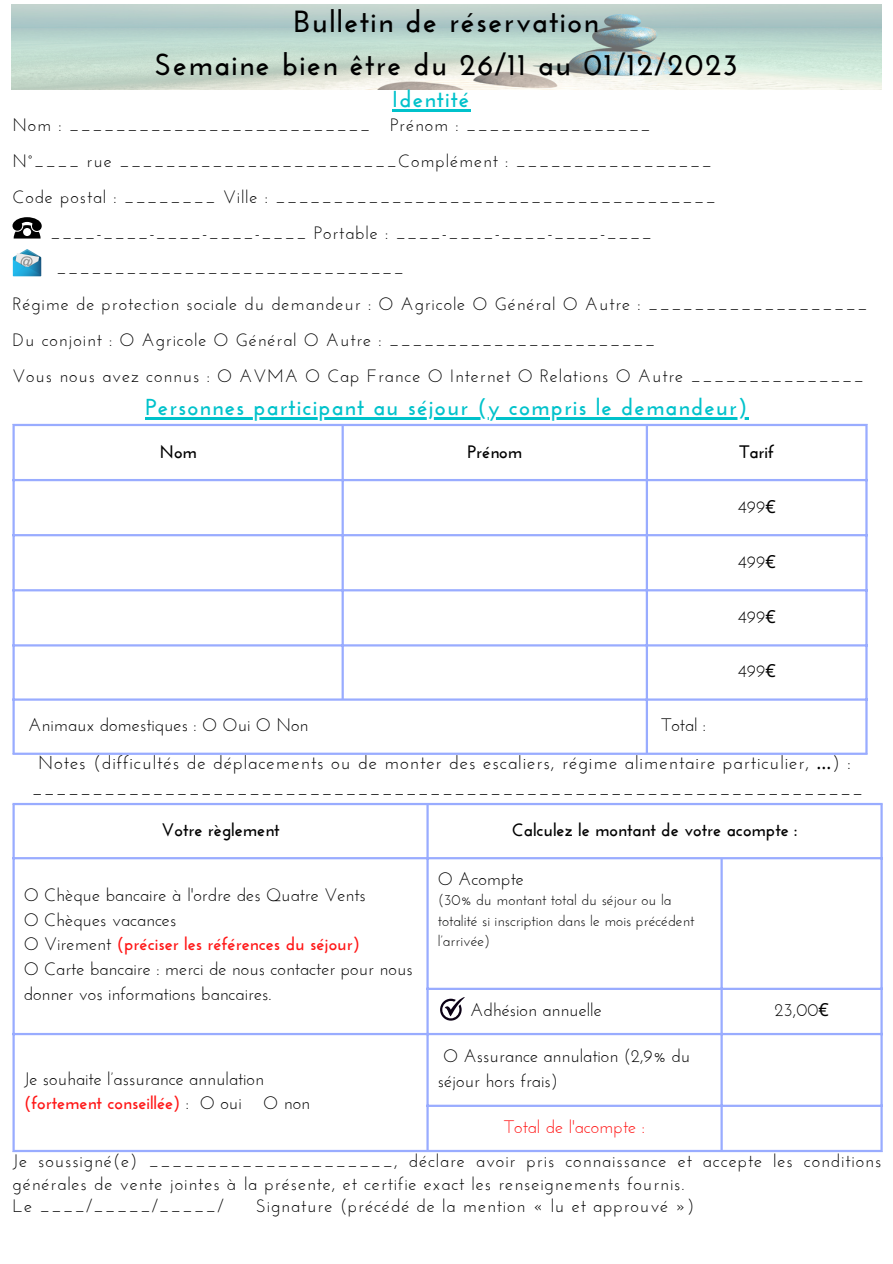
<style>
.page{position:relative;width:893px;height:1264px;background:#fff}
.page>*{position:absolute;margin:0;border:0;box-sizing:border-box;transform-origin:0 0}
.t1{font:700 30.6px "Josefin Sans";letter-spacing:.05em;color:#000}
.t2{font:700 23.1px "Josefin Sans";letter-spacing:.05em;color:#00c2cb}
.t3{font:18.6px "Josefin Sans";letter-spacing:.05em;color:#000}
.t4{font:18px/24.8px "Josefin Sans";color:#000}
.t5{font:18px/22.5px "Josefin Sans";letter-spacing:.05em;color:#000}
.t6{font:700 18px "Josefin Sans";color:#ff1616}
.t7{font:700 18px "Josefin Sans";color:#000}
.t8{font:18px "Josefin Sans";color:#ff1616}
.t9{font:17.85px "Josefin Sans";letter-spacing:.05em;color:#000}
.t10{font:15px/20.2px "Josefin Sans";color:#000}
.s1{font-family:"Noto Sans"}
.s2{font-family:"Noto Sans Gurmukhi"}
.s3{font-weight:400;color:#000}
</style>
<div class="page">
<svg style="left:12px;top:217px;width:30px;height:21px"></svg>
<img style="left:12px;top:249px;width:30px;height:28px">
<hr style="left:12px;top:426px;width:3px;height:326px;background:#99acff">
<hr style="left:341px;top:426px;width:3px;height:272px;background:#99acff">
<hr style="left:645px;top:426px;width:3px;height:326px;background:#99acff">
<hr style="left:865px;top:426px;width:2px;height:326px;background:#99acff">
<hr style="left:12px;top:424px;width:855px;height:2px;background:#99acff">
<hr style="left:12px;top:479px;width:855px;height:2px;background:#99acff">
<hr style="left:12px;top:534px;width:855px;height:2px;background:#99acff">
<hr style="left:12px;top:589px;width:855px;height:2px;background:#99acff">
<hr style="left:12px;top:644px;width:855px;height:2px;background:#99acff">
<hr style="left:12px;top:698px;width:855px;height:2px;background:#99acff">
<hr style="left:12px;top:752px;width:855px;height:3px;background:#99acff">
<hr style="left:12px;top:805px;width:3px;height:344px;background:#99acff">
<hr style="left:426px;top:805px;width:2px;height:344px;background:#99acff">
<hr style="left:720px;top:859px;width:2px;height:290px;background:#99acff">
<hr style="left:880px;top:805px;width:2px;height:344px;background:#99acff">
<hr style="left:12px;top:803px;width:870px;height:2px;background:#99acff">
<hr style="left:12px;top:857px;width:870px;height:2px;background:#99acff">
<hr style="left:426px;top:987px;width:456px;height:3px;background:#99acff">
<hr style="left:12px;top:1032px;width:870px;height:3px;background:#99acff">
<hr style="left:426px;top:1104px;width:456px;height:2px;background:#99acff">
<hr style="left:12px;top:1149px;width:870px;height:3px;background:#99acff">
<svg style="left:440px;top:997px;width:24px;height:23px"></svg>
<img style="left:11px;top:4px;width:870px;height:86px">
<hr style="left:392px;top:109px;width:78px;height:3px;background:#00c2cb">
<hr style="left:145px;top:417px;width:603px;height:2px;background:#00c2cb">
<p class="t1" style="left:294px;top:9px;width:306px">Bulletin de réservation</p>
<p class="t1" style="left:154px;top:52px;width:585px">Semaine bien être du 26/11 au 01/12/2023</p>
<p class="t2" style="left:392px;top:90px;width:79px">Identité</p>
<p class="t9" style="left:12px;top:118px;width:640px">Nom : __________________________ Prénom : ________________</p>
<p class="t9" style="left:12px;top:154px;width:701px">N°____ rue ________________________Complément : _________________</p>
<p class="t9" style="left:12px;top:189px;width:705px">Code postal : ________ Ville : ______________________________________</p>
<p class="t9" style="left:50px;top:225px;width:603px">____-____-____-____-____ Portable : ____-____-____-____-____</p>
<p class="t9" style="left:56px;top:261px;width:349px">______________________________</p>
<p class="t9" style="left:12px;top:297px;width:856px">Régime de protection sociale du demandeur : O Agricole O Général O Autre : ___________________</p>
<p class="t9" style="left:12px;top:332px;width:644px">Du conjoint : O Agricole O Général O Autre : _______________________</p>
<p class="t9" style="left:12px;top:368px;width:853px">Vous nous avez connus : O AVMA O Cap France O Internet O Relations O Autre _______________</p>
<p class="t2" style="left:145px;top:397px;width:603px">Personnes participant au séjour (y compris le demandeur)</p>
<p class="t7" style="left:159px;top:444px;width:39px">Nom</p>
<p class="t7" style="left:467px;top:444px;width:56px">Prénom</p>
<p class="t7" style="left:739px;top:444px;width:36px">Tarif</p>
<p class="t4" style="left:737px;top:496px;width:40px">499<span class="s1">€</span></p>
<p class="t4" style="left:737px;top:551px;width:40px">499<span class="s1">€</span></p>
<p class="t4" style="left:737px;top:606px;width:40px">499<span class="s1">€</span></p>
<p class="t4" style="left:28px;top:714px;width:282px">Animaux domestiques : O Oui O Non</p>
<p class="t4" style="left:661px;top:714px;width:46px">Total :</p>
<p class="t4" style="left:737px;top:660px;width:40px">499<span class="s1">€</span></p>
<p class="t3" style="left:38px;top:754px;width:814px">Notes (difficultés de déplacements ou de monter des escaliers, régime alimentaire particulier, <span class="s2">…</span>) :</p>
<p class="t3" style="left:32px;top:780px;width:832px">_____________________________________________________________________</p>
<p class="t7" style="left:161px;top:822px;width:120px">Votre règlement</p>
<p class="t7" style="left:511px;top:822px;width:287px">Calculez le montant de votre acompte :</p>
<p class="t4" style="left:24px;top:884px;width:344px">O Chèque bancaire à l'ordre des Quatre Vents</p>
<p class="t4" style="left:24px;top:908px;width:154px">O Chèques vacances</p>
<p class="t6" style="left:24px;top:936px;width:337px"><span class="s3">O Virement</span> (préciser les références du séjour)</p>
<p class="t4" style="left:24px;top:958px;width:390px">O Carte bancaire : merci de nous contacter pour nous donner vos informations bancaires.</p>
<p class="t4" style="left:24px;top:1067px;width:242px">Je souhaite l’assurance annulation</p>
<p class="t6" style="left:24px;top:1095px;width:288px">(fortement conseillée) <span class="s3">: O oui O non</span></p>
<p class="t4" style="left:437px;top:868px;width:88px">O Acompte</p>
<p class="t10" style="left:437px;top:891px;width:258px">(30% du montant total du séjour ou la totalité si inscription dans le mois précédent l’arrivée)</p>
<p class="t4" style="left:470px;top:998px;width:133px">Adhésion annuelle</p>
<p class="t4" style="left:774px;top:998px;width:56px">23,00<span class="s1">€</span></p>
<p class="t4" style="left:437px;top:1045px;width:254px">O Assurance annulation (2,9% du séjour hors frais)</p>
<p class="t8" style="left:504px;top:1119px;width:142px">Total de l'acompte :</p>
<p class="t5" style="left:12px;top:1151px;width:870px">Je soussigné(e) _____________________, déclare avoir pris connaissance et accepte les conditions générales de vente jointes à la présente, et certifie exact les renseignements fournis.</p>
<p class="t4" style="left:12px;top:1195px;width:212px">Le ____/_____/_____/</p>
<p class="t5" style="left:256px;top:1196px;width:440px">Signature (précédé de la mention « lu et approuvé »)</p>
</div>
